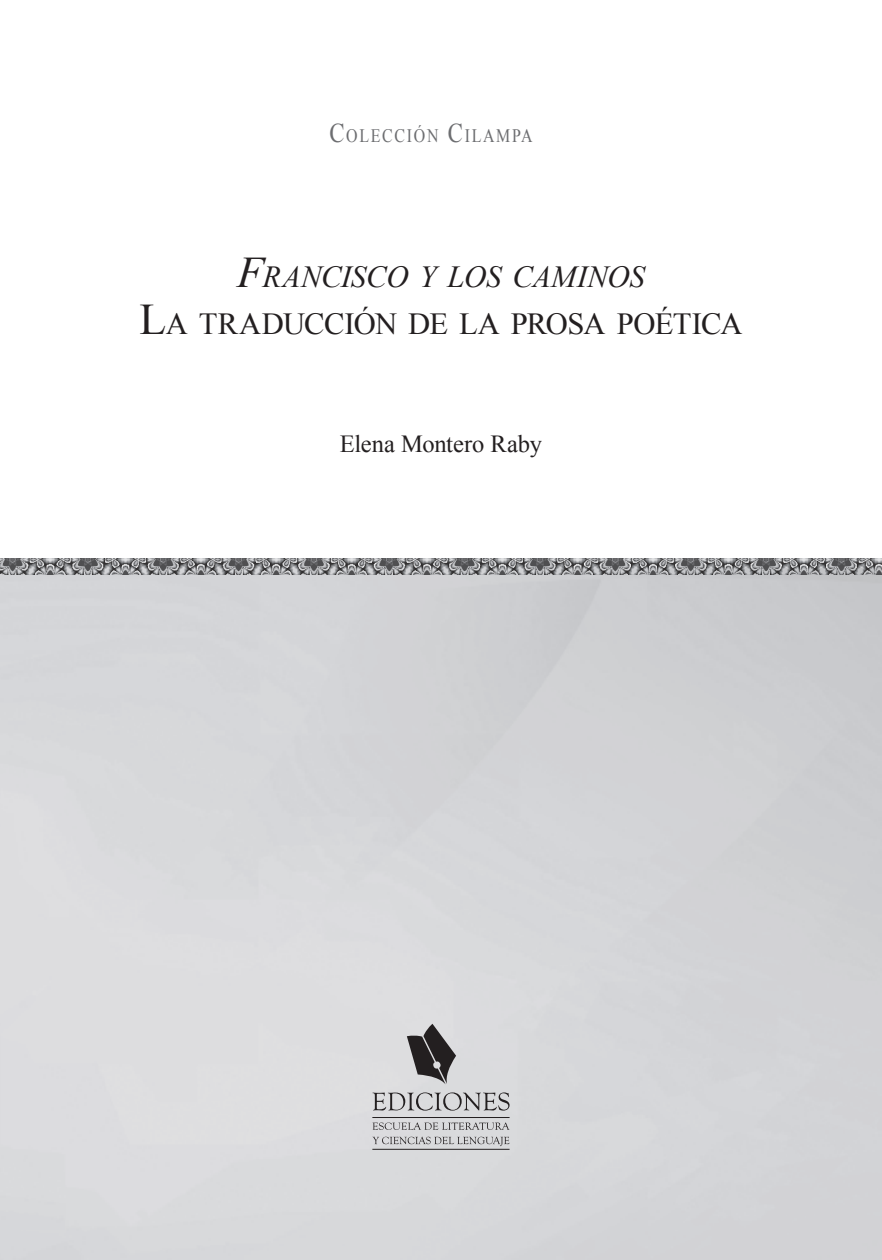
<style>
.page{position:relative;width:882px;height:1260px;background:#fff}
.page>*{position:absolute;margin:0;border:0;box-sizing:border-box;transform-origin:0 0}
.t1{font:30.62px/47.2px "Times New Roman";letter-spacing:-.025em;color:#231f20;text-align:center}
.t2{font:24.5px "Times New Roman";letter-spacing:-.005em;color:#231f20}
.t3{font:18.9px "Times New Roman";letter-spacing:.105em;color:#6c6d70;scale:.84 1}
.s1{font-size:27.12px}
.s2{font-style:italic;font-size:43.75px}
.s3{font-style:italic}
.s4{font-size:43.75px}
</style>
<div class="page">
<img style="left:0;top:574px;width:882px;height:686px">
<svg style="left:407px;top:1024px;width:49px;height:61px;background:#7b797b"></svg>
<svg style="left:373px;top:1092px;width:137px;height:19px;background:#b1b0b2"></svg>
<svg style="left:372px;top:1122px;width:138px;height:8px"></svg>
<svg style="left:372px;top:1137px;width:138px;height:9px"></svg>
<hr style="left:372px;top:1117px;width:138px;height:1px;background:#231f20">
<hr style="left:372px;top:1149px;width:138px;height:1px;background:#231f20">
<img style="left:0;top:559px;width:882px;height:15px">
<p class="t3" style="left:329px;top:123px;width:244px"><span class="s1">C</span>OLECCIÓN <span class="s1">C</span>ILAMPA</p>
<p class="t1" style="left:139px;top:252px;width:605px"><span class="s2">F</span><span class="s3">RANCISCO Y LOS CAMINOS<br></span><span class="s4">L</span>A TRADUCCIÓN DE LA PROSA POÉTICA</p>
<p class="t2" style="left:340px;top:427px;width:204px">Elena Montero Raby</p>
</div>
